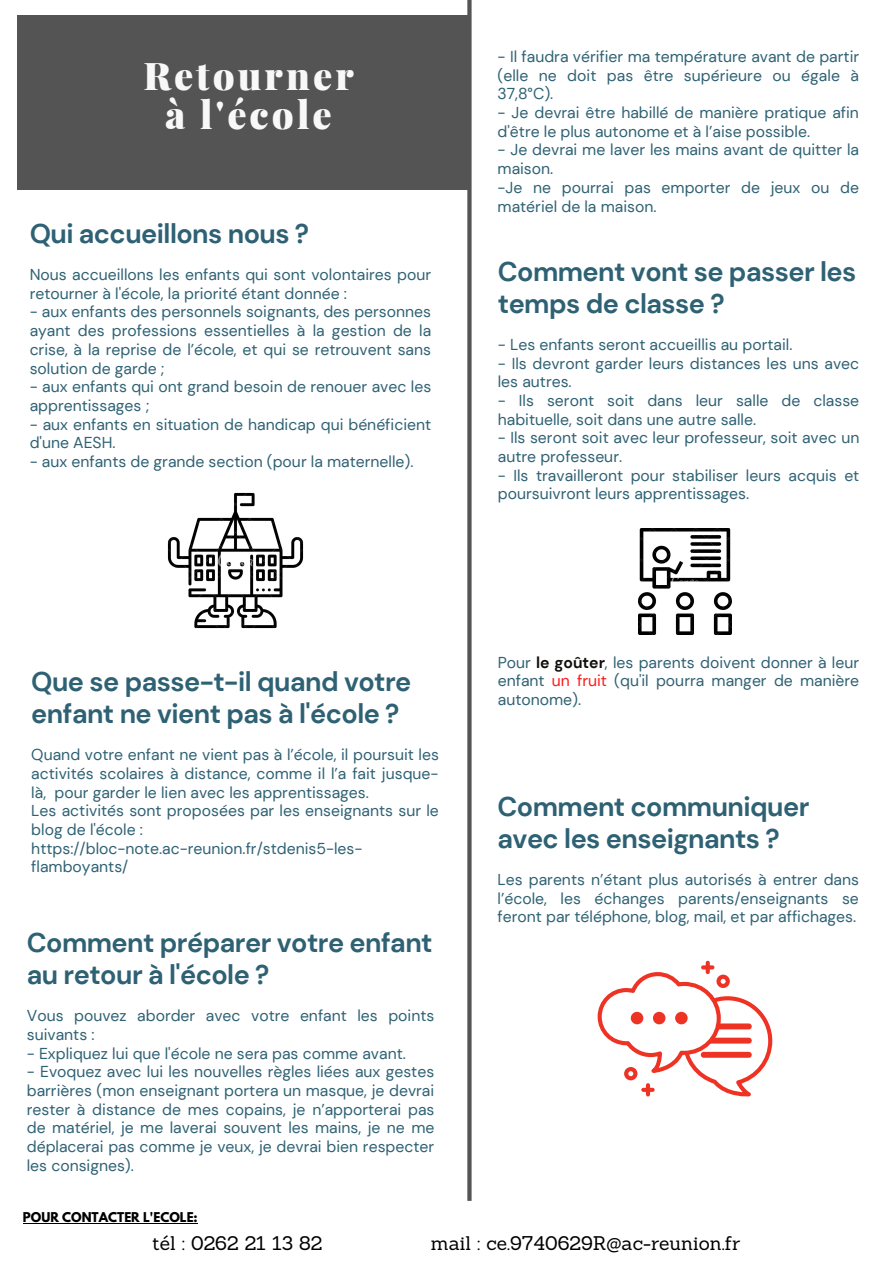
<style>
.page{position:relative;width:894px;height:1264px;background:#fff}
.page>*{position:absolute;margin:0;border:0;box-sizing:border-box;transform-origin:0 0}
.t1{font:900 38.25px/38.4px "Playfair Display";letter-spacing:.08em;color:#f8f8f8;text-align:center}
.t2{font:700 27px/32.2px "DM Sans";letter-spacing:-.02em;color:#2e6173}
.t3{font:19.2px "Sanchez";color:#000}
.t4{font:15.75px/18.8px "DM Sans";color:#2e6173}
.t5{font:700 12px "League Spartan";color:#000}
.s1{font-weight:700;color:#0f0e0c}
.s2{color:#ff1616}
</style>
<div class="page">
<div style="left:17px;top:15px;width:453px;height:174px;background:#545454"></div>
<svg style="left:467px;top:0;width:4px;height:1200px;background:#606060"></svg>
<svg style="left:705px;top:962px;width:4px;height:3px"></svg>
<svg style="left:597px;top:965px;width:175px;height:131px"></svg>
<svg style="left:626px;top:1069px;width:9px;height:9px"></svg>
<div style="left:624px;top:1066px;width:13px;height:14px;border:4px solid #ee3224;border-radius:50%"></div>
<img style="left:638px;top:529px;width:93px;height:106px">
<img style="left:167px;top:492px;width:137px;height:137px">
<hr style="left:23px;top:1223px;width:175px;height:1px;background:#000">
<h1 class="t1" style="left:143px;top:55px;width:212px">Retourner à l'école</h1>
<h2 class="t2" style="left:30px;top:218px;width:281px">Qui accueillons nous ?</h2>
<p class="t4" style="left:30px;top:265px;width:403px">Nous accueillons les enfants qui sont volontaires pour retourner à l'école, la priorité étant donnée :</p>
<p class="t4" style="left:30px;top:303px;width:403px;text-align:justify">- aux enfants des personnels soignants, des personnes ayant des professions essentielles à la gestion de la crise, à la reprise de l’école, et qui se retrouvent sans solution de garde ;</p>
<p class="t4" style="left:30px;top:377px;width:403px">- aux enfants qui ont grand besoin de renouer avec les apprentissages ;</p>
<p class="t4" style="left:30px;top:415px;width:403px">- aux enfants en situation de handicap qui bénéficient d'une AESH.</p>
<p class="t4" style="left:30px;top:452px;width:385px">- aux enfants de grande section (pour la maternelle).</p>
<p class="t4" style="left:497px;top:47px;width:363px;text-align:justify">- Il faudra vérifier ma température avant de partir (elle ne doit pas être supérieure ou égale à 37,8°C).</p>
<p class="t4" style="left:497px;top:103px;width:363px">- Je devrai être habillé de manière pratique afin d'être le plus autonome et à l’aise possible.</p>
<p class="t4" style="left:497px;top:141px;width:363px">- Je devrai me laver les mains avant de quitter la maison.<br>-Je ne pourrai pas emporter de jeux ou de matériel de la maison.</p>
<h2 class="t2" style="left:497px;top:255px;width:360px">Comment vont se passer les temps de classe ?</h2>
<p class="t4" style="left:497px;top:335px;width:296px">- Les enfants seront accueillis au portail.</p>
<p class="t4" style="left:497px;top:354px;width:363px">- Ils devront garder leurs distances les uns avec les autres.</p>
<p class="t4" style="left:497px;top:391px;width:363px">- Ils seront soit dans leur salle de classe habituelle, soit dans une autre salle.</p>
<p class="t4" style="left:497px;top:428px;width:363px">- Ils seront soit avec leur professeur, soit avec un autre professeur.</p>
<p class="t4" style="left:497px;top:466px;width:363px">- Ils travailleront pour stabiliser leurs acquis et poursuivront leurs apprentissages.</p>
<h2 class="t2" style="left:31px;top:665px;width:381px">Que se passe-t-il quand votre enfant ne vient pas à l'école ?</h2>
<p class="t4" style="left:31px;top:745px;width:409px">Quand votre enfant ne vient pas à l’école, il poursuit les activités scolaires à distance, comme il l’a fait jusque&shy;là, pour garder le lien avec les apprentissages.<br>Les activités sont proposées par les enseignants sur le blog de l'école : https://bloc-note.ac-reunion.fr/stdenis5-les&shy;flamboyants/</p>
<h2 class="t2" style="left:27px;top:926px;width:407px">Comment préparer votre enfant au retour à l'école ?</h2>
<p class="t4" style="left:27px;top:1006px;width:409px">Vous pouvez aborder avec votre enfant les points suivants :</p>
<p class="t4" style="left:27px;top:1043px;width:380px">- Expliquez lui que l'école ne sera pas comme avant.</p>
<p class="t4" style="left:27px;top:1062px;width:409px;text-align:justify">- Evoquez avec lui les nouvelles règles liées aux gestes barrières (mon enseignant portera un masque, je devrai rester à distance de mes copains, je n’apporterai pas de matériel, je me laverai souvent les mains, je ne me déplacerai pas comme je veux, je devrai bien respecter les consignes).</p>
<p class="t4" style="left:497px;top:653px;width:363px;text-align:justify">Pour <span class="s1">le goûter</span>, les parents doivent donner à leur enfant <span class="s2">un fruit</span> (qu'il pourra manger de manière autonome).</p>
<h2 class="t2" style="left:497px;top:790px;width:313px">Comment communiquer avec les enseignants ?</h2>
<p class="t4" style="left:497px;top:870px;width:363px;text-align:justify">Les parents n’étant plus autorisés à entrer dans l’école, les échanges parents/enseignants se feront par téléphone, blog, mail, et par affichages.</p>
<p class="t5" style="left:23px;top:1211px;width:176px">POUR CONTACTER L'ECOLE:</p>
<p class="t3" style="left:152px;top:1231px;width:172px">tél : 0262 21 13 82</p>
<p class="t3" style="left:430px;top:1231px;width:311px">mail : ce.9740629R@ac-reunion.fr</p>
</div>
